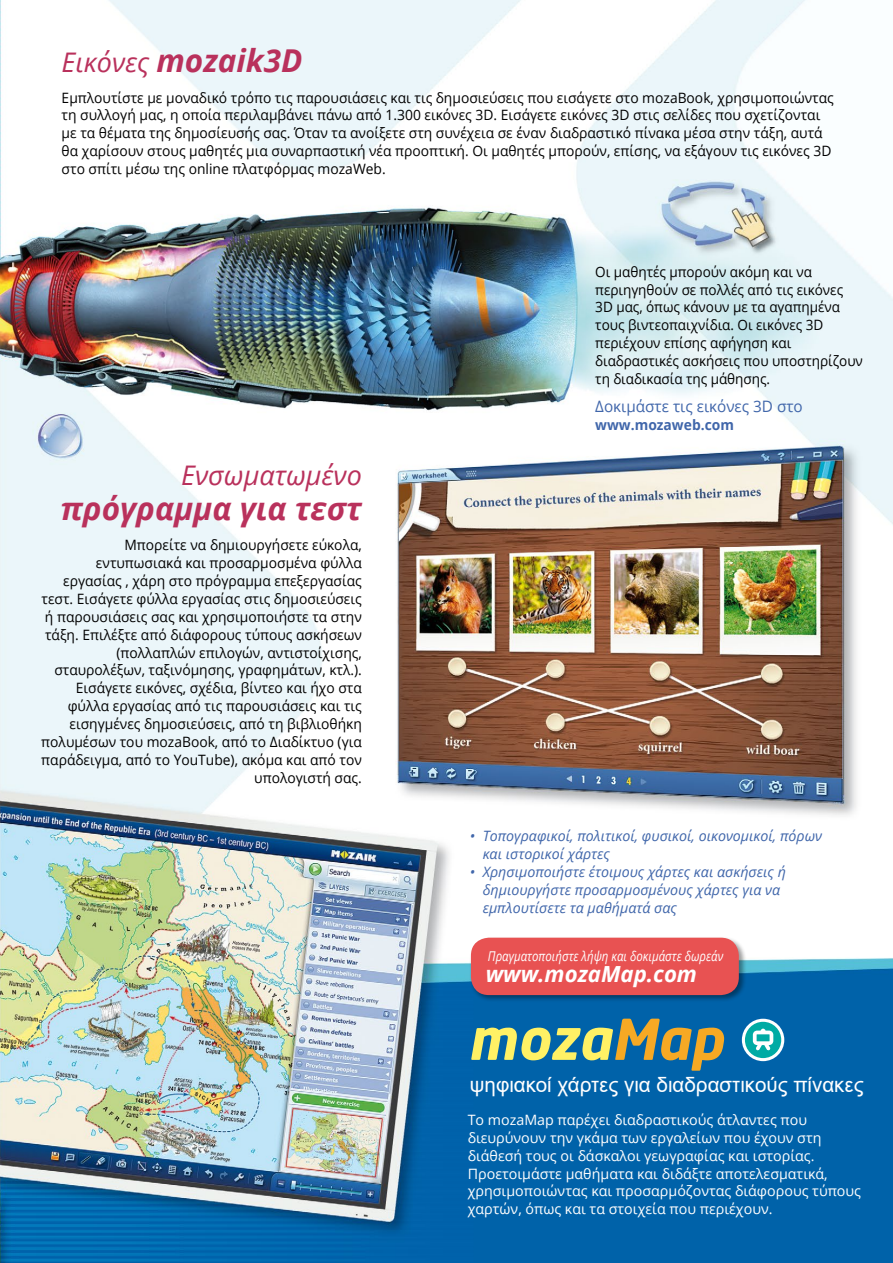
<style>
.page{position:relative;width:893px;height:1263px;background:#fff}
.page>*{position:absolute;margin:0;border:0;box-sizing:border-box;transform-origin:0 0}
.t1{font:italic 700 55.5px "Neo Sans Pro";letter-spacing:.01em;color:#fff165}
.t2{font:italic 700 31.5px "Open Sans";color:#b9315c}
.t3{font:italic 27px "Open Sans";color:#b9315c}
.t4{font:italic 700 22.2px "Open Sans";color:#fff}
.t5{font:21px "Arial";color:#fff}
.t6{font:15.75px "Open Sans";color:#4066aa}
.t7{font:14.25px/17.9px "Open Sans";color:#000}
.t8{font:14.25px/17.9px "Open Sans";color:#fff}
.t9{font:14.25px/17.9px "Open Sans";color:#000;scale:.95 1}
.t10{font:italic 14.25px/17.9px "Open Sans";color:#4066aa}
.t11{font:700 14.25px "Open Sans";color:#4066aa}
.t12{font:italic 13.5px "Open Sans";color:#fff;scale:.85 1}
.s1{font-weight:400;font-size:27px}
.s2{color:#f6a924}
</style>
<div class="page">
<img style="left:0;top:0;width:893px;height:1263px">
<div style="left:469px;top:936px;width:277px;height:66px;background:#000;opacity:.4"></div>
<div style="left:471px;top:938px;width:268px;height:57px;background:#e85252;border-radius:18px"></div>
<svg style="left:742px;top:1019px;width:42px;height:42px"></svg>
<div style="left:745px;top:1022px;width:36px;height:36px;background:#00aba4;border-radius:50%"></div>
<svg style="left:753px;top:1029px;width:20px;height:21px"></svg>
<h2 class="t2" style="left:62px;top:38px;width:242px"><span class="s1">Εικόνες</span> mozaik3D</h2>
<p class="t7" style="left:62px;top:88px;width:774px">Εμπλουτίστε με μοναδικό τρόπο τις παρουσιάσεις και τις δημοσιεύσεις που εισάγετε στο mozaBook, χρησιμοποιώντας τη συλλογή μας, η οποία περιλαμβάνει πάνω από 1.300 εικόνες 3D. Εισάγετε εικόνες 3D στις σελίδες που σχετίζονται με τα θέματα της δημοσίευσής σας. Όταν τα ανοίξετε στη συνέχεια σε έναν διαδραστικό πίνακα μέσα στην τάξη, αυτά θα χαρίσουν στους μαθητές μια συναρπαστική νέα προοπτική. Οι μαθητές μπορούν, επίσης, να εξάγουν τις εικόνες 3D στο σπίτι μέσω της online πλατφόρμας mozaWeb.</p>
<h3 class="t3" style="left:181px;top:457px;width:182px">Ενσωματωμένο</h3>
<h2 class="t2" style="left:60px;top:486px;width:303px">πρόγραμμα για τεστ</h2>
<p class="t7" style="left:41px;top:536px;width:322px;text-align:right">Mπορείτε να δημιουργήσετε εύκολα, εντυπωσιακά και προσαρμοσμένα φύλλα εργασίας , χάρη στο πρόγραμμα επεξεργασίας τεστ. Εισάγετε φύλλα εργασίας στις δημοσιεύσεις ή παρουσιάσεις σας και χρησιμοποιήστε τα στην τάξη. Επιλέξτε από διάφορους τύπους ασκήσεων (πολλαπλών επιλογών, αντιστοίχισης, σταυρολέξων, ταξινόμησης, γραφημάτων, κτλ.).<br>Εισάγετε εικόνες, σχέδια, βίντεο και ήχο στα φύλλα εργασίας από τις παρουσιάσεις και τις εισηγμένες δημοσιεύσεις, από τη βιβλιοθήκη πολυμέσων του mozaBook, από το Διαδίκτυο (για παράδειγμα, από το YouTube), ακόμα και από τον υπολογιστή σας.</p>
<p class="t9" style="left:595px;top:262px;width:283px">Οι μαθητές μπορούν ακόμη και να περιηγηθούν σε πολλές από τις εικόνες 3D μας, όπως κάνουν με τα αγαπημένα τους βιντεοπαιχνίδια. Οι εικόνες 3D περιέχουν επίσης αφήγηση και διαδραστικές ασκήσεις που υποστηρίζουν τη διαδικασία της μάθησης.</p>
<p class="t6" style="left:595px;top:395px;width:209px">Δοκιμάστε τις εικόνες 3D στο</p>
<p class="t11" style="left:595px;top:414px;width:140px">www.mozaweb.com</p>
<p class="t10" style="left:483px;top:827px;width:341px;text-indent:-13px">• Τοπογραφικοί, πολιτικοί, φυσικοί, οικονομικοί, πόρων και ιστορικοί χάρτες</p>
<p class="t10" style="left:483px;top:862px;width:305px;text-indent:-13px">• Χρησιμοποιήστε έτοιμους χάρτες και ασκήσεις ή δημιουργήστε προσαρμοσμένους χάρτες για να εμπλουτίσετε τα μαθήματά σας</p>
<p class="t12" style="left:488px;top:946px;width:278px">Πραγματοποιήστε λήψη και δοκιμάστε δωρεάν</p>
<h3 class="t4" style="left:486px;top:958px;width:213px">www.mozaMap.com</h3>
<h1 class="t1" style="left:468px;top:1004px;width:257px">moza<span class="s2">Map</span></h1>
<h3 class="t5" style="left:470px;top:1070px;width:395px">ψηφιακοί χάρτες για διαδραστικούς πίνακες</h3>
<p class="t8" style="left:468px;top:1110px;width:395px">Το mozaMap παρέχει διαδραστικούς άτλαντες που διευρύνουν την γκάμα των εργαλείων που έχουν στη διάθεσή τους οι δάσκαλοι γεωγραφίας και ιστορίας.<br>Προετοιμάστε μαθήματα και διδάξτε αποτελεσματικά, χρησιμοποιώντας και προσαρμόζοντας διάφορους τύπους χαρτών, όπως και τα στοιχεία που περιέχουν.</p>
</div>
